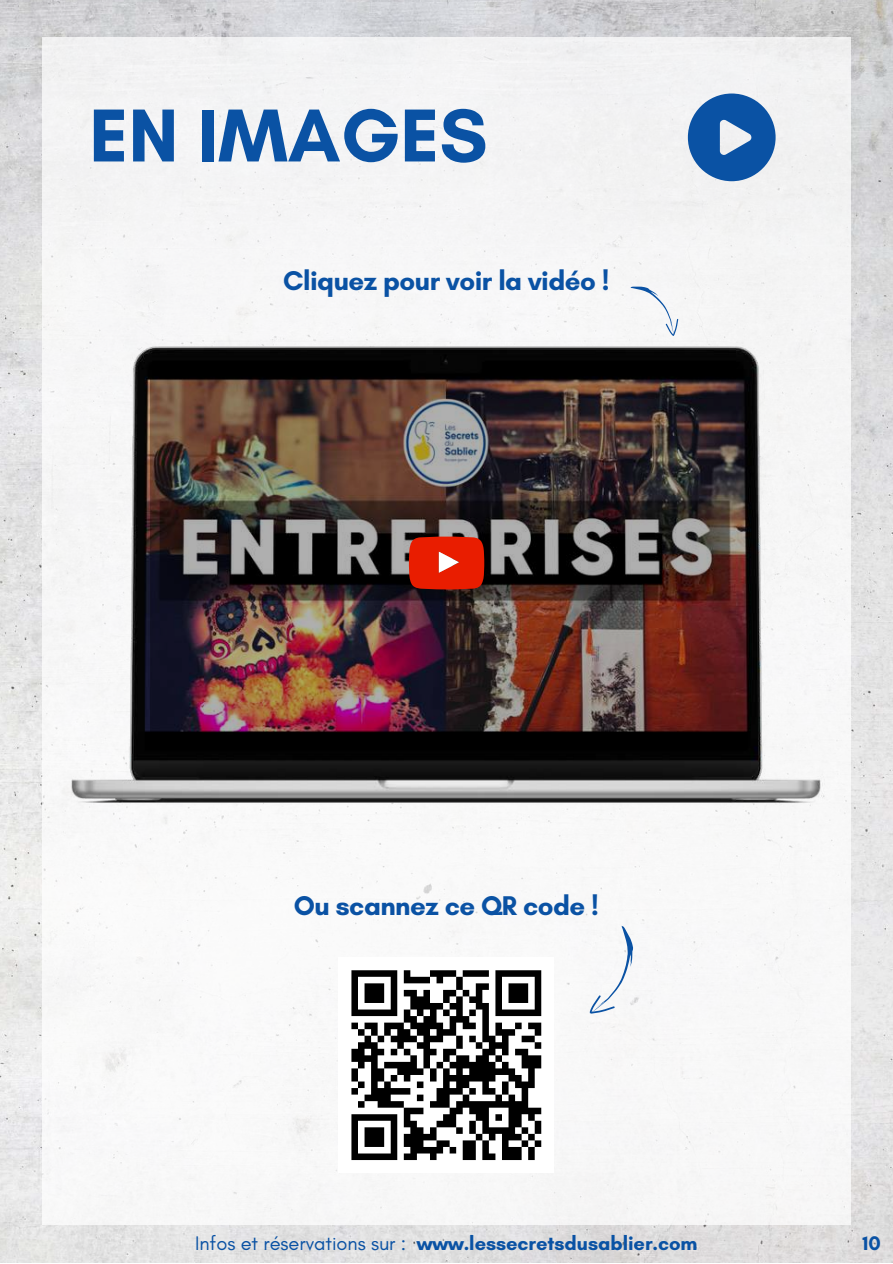
<style>
.page{position:relative;width:893px;height:1264px;background:#fff}
.page>*{position:absolute;margin:0;border:0;box-sizing:border-box;transform-origin:0 0}
.t1{font:700 76.35px "Glacial Indifference";color:#0a52a4}
.t2{font:700 27.6px "Glacial Indifference";letter-spacing:-.02em;color:#0a52a4}
.t3{font:700 20.1px "Glacial Indifference";letter-spacing:-.005em;color:#0a52a4}
.s1{font-weight:400}
</style>
<div class="page">
<img style="left:0;top:0;width:892px;height:1262px">
<div style="left:42px;top:38px;width:808px;height:1186px;background:#f7f7f7"></div>
<svg style="left:687px;top:93px;width:88px;height:63px"></svg>
<img style="left:0;top:156px;width:892px;height:814px">
<img style="left:150px;top:377px;width:600px;height:370px">
<svg style="left:409px;top:536px;width:75px;height:53px;background:#df2a10"></svg>
<div style="left:338px;top:957px;width:216px;height:216px;background:#fff"></div>
<svg style="left:351px;top:970px;width:191px;height:191px"></svg>
<svg style="left:588px;top:921px;width:59px;height:93px"></svg>
<svg style="left:624px;top:275px;width:61px;height:62px"></svg>
<h1 class="t1" style="left:89px;top:89px;width:400px">EN IMAGES</h1>
<h2 class="t2" style="left:283px;top:264px;width:328px">Cliquez pour voir la vidéo !</h2>
<h2 class="t2" style="left:294px;top:888px;width:306px">Ou scannez ce QR code !</h2>
<p class="t3" style="left:195px;top:1230px;width:504px"><span class="s1">Infos et réservations sur :</span> www.lessecretsdusablier.com</p>
<p class="t3" style="left:862px;top:1230px;width:20px">10</p>
</div>
